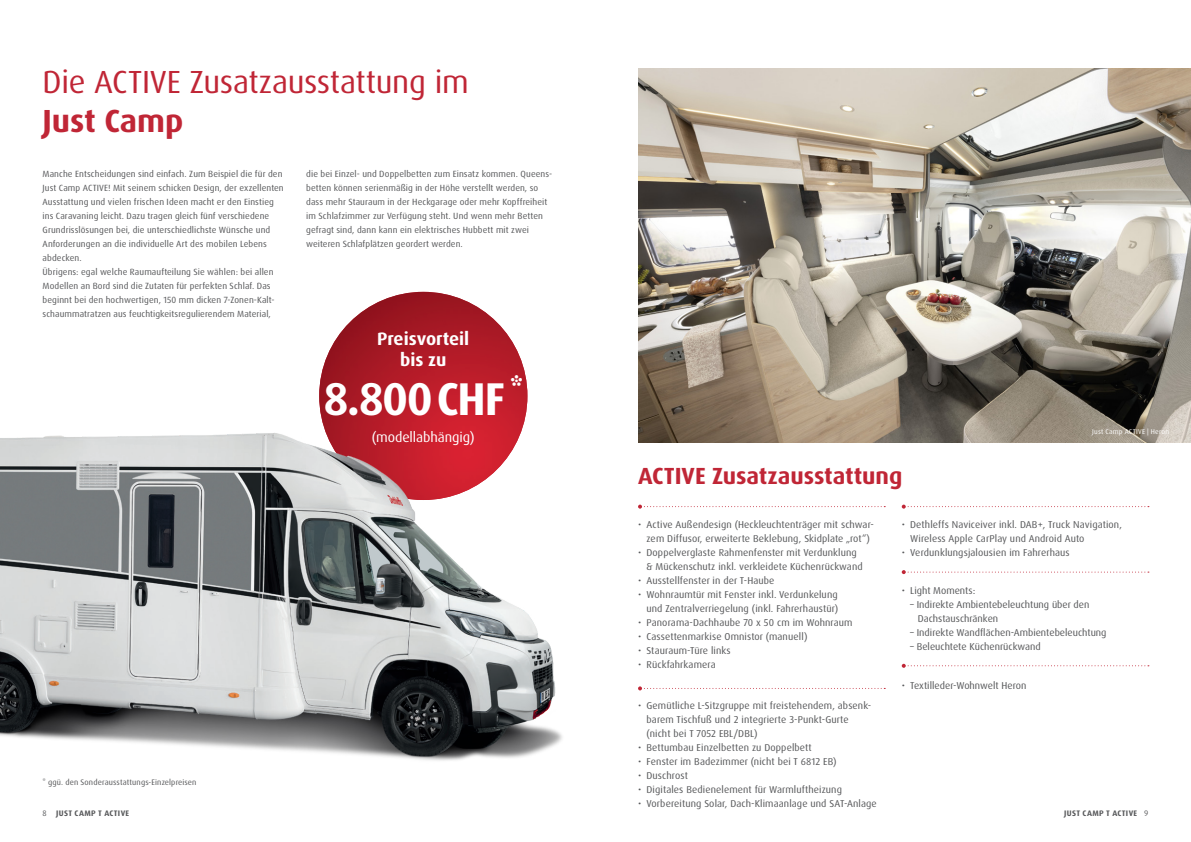
<style>
.page{position:relative;width:1191px;height:842px;background:#fff}
.page>*{position:absolute;margin:0;border:0;box-sizing:border-box;transform-origin:0 0}
.t1{font:700 46px "Dax Pro";letter-spacing:-.03em;color:#fff}
.t2{font:32px "Dax Pro";letter-spacing:-.01em;color:#c02636}
.t3{font:700 32px "Dax Pro";letter-spacing:-.005em;color:#c02636}
.t4{font:700 23.4px "Dax Pro";color:#c02636}
.t5{font:700 18px/21px "Dax Pro";color:#fff;text-align:center}
.t6{font:14px "Dax Pro";color:#fff}
.t7{font:10px/14px "Dax Pro";letter-spacing:.01em;color:#57585a}
.t8{font:9px/14px "Dax Pro";letter-spacing:.01em;color:#57585a}
.t9{font:8px "Dax Pro";letter-spacing:.015em;color:#57585a}
.t10{font:700 8px "Dax Pro";letter-spacing:.04em;color:#57585a}
.t11{font:7px "Dax Pro";letter-spacing:.035em;color:#fff}
.s1{font-weight:400}
</style>
<div class="page">
<img style="left:319px;top:292px;width:208px;height:208px;border-radius:104px">
<svg style="left:638px;top:686px;width:247px;height:4px"></svg>
<svg style="left:901px;top:505px;width:248px;height:4px"></svg>
<svg style="left:901px;top:570px;width:248px;height:4px"></svg>
<svg style="left:901px;top:664px;width:248px;height:4px"></svg>
<svg style="left:638px;top:505px;width:247px;height:4px"></svg>
<img style="left:0;top:420px;width:562px;height:341px">
<img style="left:638px;top:68px;width:553px;height:374px">
<h2 class="t2" style="left:43px;top:61px;width:428px">Die ACTIVE Zusatzausstattung im</h2>
<h2 class="t3" style="left:43px;top:100px;width:142px">Just Camp</h2>
<p class="t8" style="left:43px;top:167px;width:243px">Manche Entscheidungen sind einfach. Zum Beispiel die für den Just Camp ACTIVE! Mit seinem schicken Design, der exzellenten Ausstattung und vielen frischen Ideen macht er den Einstieg ins Caravaning leicht. Dazu tragen gleich fünf verschiedene Grundrisslösungen bei, die unterschiedlichste Wünsche und Anforderungen an die individuelle Art des mobilen Lebens abdecken.<br>Übrigens: egal welche Raumaufteilung Sie wählen: bei allen Modellen an Bord sind die Zutaten für perfekten Schlaf. Das beginnt bei den hochwertigen, 150 mm dicken 7-Zonen-Kalt&shy;schaummatratzen aus feuchtigkeitsregulierendem Material,</p>
<p class="t8" style="left:306px;top:167px;width:247px">die bei Einzel- und Doppelbetten zum Einsatz kommen. Queens&shy;betten können serienmäßig in der Höhe verstellt werden, so dass mehr Stauraum in der Heckgarage oder mehr Kopffreiheit im Schlafzimmer zur Verfügung steht. Und wenn mehr Betten gefragt sind, dann kann ein elektrisches Hubbett mit zwei weiteren Schlafplätzen geordert werden.</p>
<h3 class="t5" style="left:377px;top:328px;width:94px">Preisvorteil bis zu</h3>
<h1 class="t1" style="left:323px;top:369px;width:201px">8.800CHF <sup>*</sup></h1>
<h3 class="t6" style="left:372px;top:428px;width:104px">(modellabhängig)</h3>
<p class="t9" style="left:43px;top:777px;width:155px">* ggü. den Sonderausstattungs-Einzelpreisen</p>
<p class="t10" style="left:43px;top:808px;width:88px"><span class="s1">8</span> JUST CAMP T ACTIVE</p>
<h3 class="t4" style="left:638px;top:461px;width:266px">ACTIVE Zusatzausstattung</h3>
<p class="t11" style="left:1092px;top:427px;width:78px">Just Camp ACTIVE | Heron</p>
<p class="t7" style="left:638px;top:518px;width:237px;text-align:center">• Active Außendesign (Heckleuchtenträger mit schwar&shy;zem Diffusor, erweiterte Beklebung, Skidplate „rot“)</p>
<p class="t7" style="left:646px;top:546px;width:218px;text-indent:-8px">• Doppelverglaste Rahmenfenster mit Verdunklung &amp; Mückenschutz inkl. verkleidete Küchenrückwand</p>
<p class="t7" style="left:638px;top:574px;width:138px">• Ausstellfenster in der T-Haube</p>
<p class="t7" style="left:638px;top:588px;width:202px;text-align:right">• Wohnraumtür mit Fenster inkl. Verdunkelung und Zentralverriegelung (inkl. Fahrerhaustür)</p>
<p class="t7" style="left:638px;top:616px;width:216px">• Panorama-Dachhaube 70 x 50 cm im Wohnraum</p>
<p class="t7" style="left:638px;top:630px;width:171px">• Cassettenmarkise Omnistor (manuell)</p>
<p class="t7" style="left:638px;top:644px;width:94px">• Stauraum-Türe links</p>
<p class="t7" style="left:638px;top:658px;width:79px">• Rückfahrkamera</p>
<p class="t7" style="left:646px;top:698px;width:225px;text-indent:-8px">• Gemütliche L-Sitzgruppe mit freistehendem, absenk&shy;barem Tischfuß und 2 integrierte 3-Punkt-Gurte (nicht bei T 7052 EBL/DBL)</p>
<p class="t7" style="left:638px;top:740px;width:175px">• Bettumbau Einzelbetten zu Doppelbett</p>
<p class="t7" style="left:638px;top:754px;width:200px">• Fenster im Badezimmer (nicht bei T 6812 EB)</p>
<p class="t7" style="left:638px;top:768px;width:51px">• Duschrost</p>
<p class="t7" style="left:638px;top:782px;width:205px">• Digitales Bedienelement für Warmluftheizung</p>
<p class="t7" style="left:638px;top:796px;width:240px">• Vorbereitung Solar, Dach-Klimaanlage und SAT-Anlage</p>
<p class="t7" style="left:910px;top:518px;width:213px;text-indent:-8px">• Dethleffs Naviceiver inkl. DAB+, Truck Navigation,<br>Wireless Apple CarPlay und Android Auto</p>
<p class="t7" style="left:901px;top:546px;width:169px">• Verdunklungsjalousien im Fahrerhaus</p>
<p class="t7" style="left:901px;top:583px;width:75px">• Light Moments:</p>
<p class="t7" style="left:917px;top:597px;width:173px;text-indent:-8px">– Indirekte Ambientebeleuchtung über den<br>Dachstauschränken</p>
<p class="t7" style="left:910px;top:625px;width:198px">– Indirekte Wandflächen-Ambientebeleuchtung</p>
<p class="t7" style="left:910px;top:639px;width:132px">– Beleuchtete Küchenrückwand</p>
<p class="t7" style="left:901px;top:678px;width:126px">• Textilleder-Wohnwelt Heron</p>
<p class="t10" style="left:1064px;top:808px;width:86px">JUST CAMP T ACTIVE <span class="s1">9</span></p>
</div>
